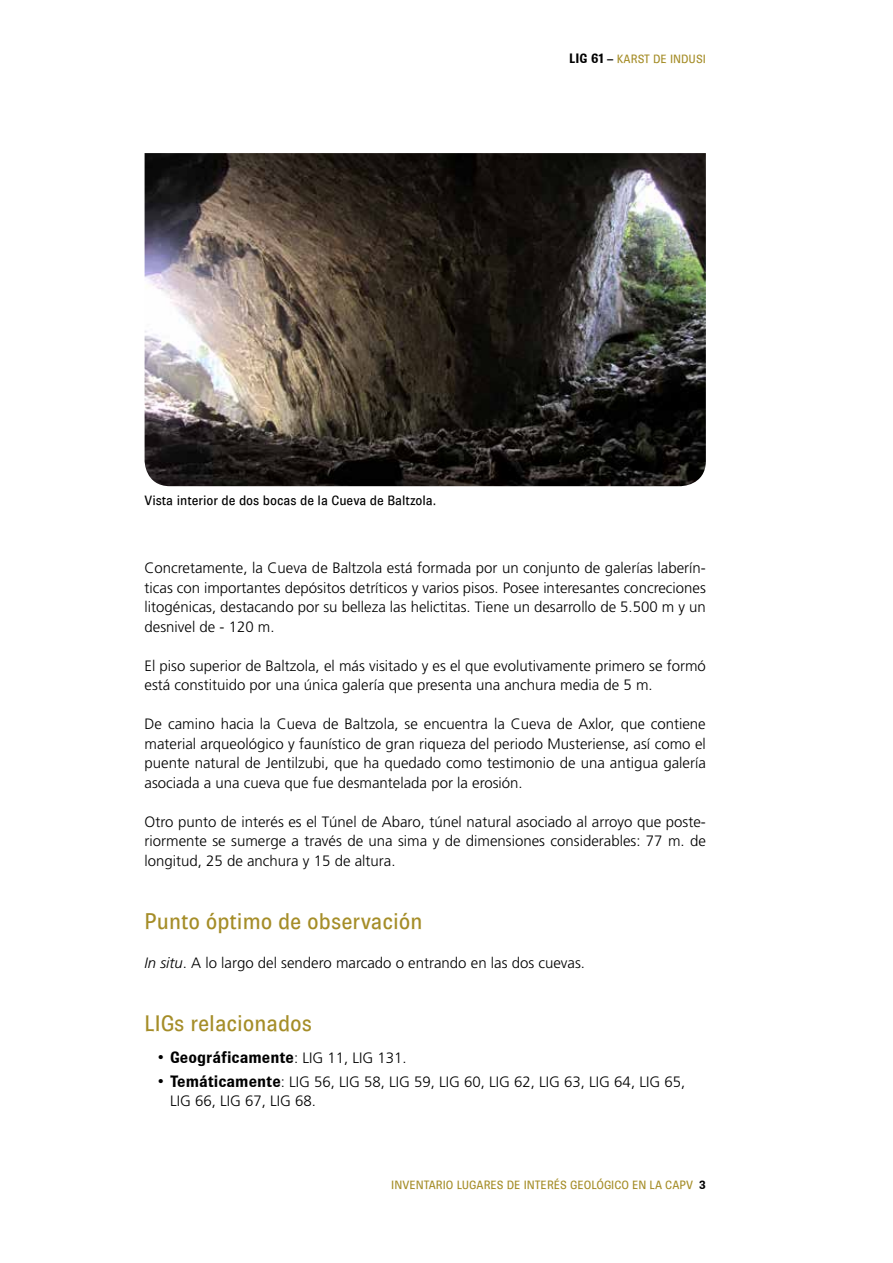
<style>
.page{position:relative;width:893px;height:1263px;background:#fff}
.page>*{position:absolute;margin:0;border:0;box-sizing:border-box;transform-origin:0 0}
.t1{font:22.5px "Brown";color:#a58d28}
.t2{font:700 16.5px "Brown";color:#000}
.t3{font:300 15px/19.5px "Frutiger";color:#000;text-align:justify}
.t4{font:13.5px "Brown";color:#000}
.t5{font:12px "Brown";color:#a58d28}
.s1{font-weight:700;font-size:13.5px;color:#000}
.s2{color:#000}
.s3{font-style:italic}
.s4{font-family:"Frutiger";font-weight:300;font-size:15px}
.s5{font-family:"Brown";font-weight:700;font-size:16.5px}
.s6{font-weight:700;color:#000}
</style>
<div class="page">
<img style="left:145px;top:153px;width:561px;height:333px">
<p class="t5" style="left:569px;top:52px;width:136px"><span class="s1">LIG 61</span> <span class="s2">–</span> Karst de Indusi</p>
<p class="t4" style="left:145px;top:493px;width:293px">Vista interior de dos bocas de la Cueva de Baltzola.</p>
<p class="t3" style="left:145px;top:558px;width:563px">Concretamente, la Cueva de Baltzola está formada por un conjunto de galerías laberín&shy;ticas con importantes depósitos detríticos y varios pisos. Posee interesantes concreciones litogénicas, destacando por su belleza las helictitas. Tiene un desarrollo de 5.500 m y un desnivel de - 120 m.</p>
<p class="t3" style="left:145px;top:656px;width:563px">El piso superior de Baltzola, el más visitado y es el que evolutivamente primero se formó está constituido por una única galería que presenta una anchura media de 5 m.</p>
<p class="t3" style="left:145px;top:714px;width:563px">De camino hacia la Cueva de Baltzola, se encuentra la Cueva de Axlor, que contiene material arqueológico y faunístico de gran riqueza del periodo Musteriense, así como el puente natural de Jentilzubi, que ha quedado como testimonio de una antigua galería asociada a una cueva que fue desmantelada por la erosión.</p>
<p class="t3" style="left:145px;top:812px;width:563px">Otro punto de interés es el Túnel de Abaro, túnel natural asociado al arroyo que poste&shy;riormente se sumerge a través de una sima y de dimensiones considerables: 77 m. de longitud, 25 de anchura y 15 de altura.</p>
<h1 class="t1" style="left:145px;top:908px;width:279px">Punto óptimo de observación</h1>
<p class="t3" style="left:145px;top:953px;width:442px"><span class="s3">In situ</span>. A lo largo del sendero marcado o entrando en las dos cuevas.</p>
<h1 class="t1" style="left:145px;top:1010px;width:169px">LIGs relacionados</h1>
<p class="t2" style="left:157px;top:1048px;width:251px">• Geográficamente<span class="s4">: LIG 11, LIG 131.</span></p>
<p class="t3" style="left:170px;top:1072px;width:517px;text-indent:-13px"><span class="s5">• Temáticamente</span>: LIG 56, LIG 58, LIG 59, LIG 60, LIG 62, LIG 63, LIG 64, LIG 65,<br>LIG 66, LIG 67, LIG 68.</p>
<p class="t5" style="left:391px;top:1178px;width:316px">INVENTARIO LUGARES DE INTERÉS GEOLÓGICO EN LA CAPV <span class="s6">3</span></p>
</div>
